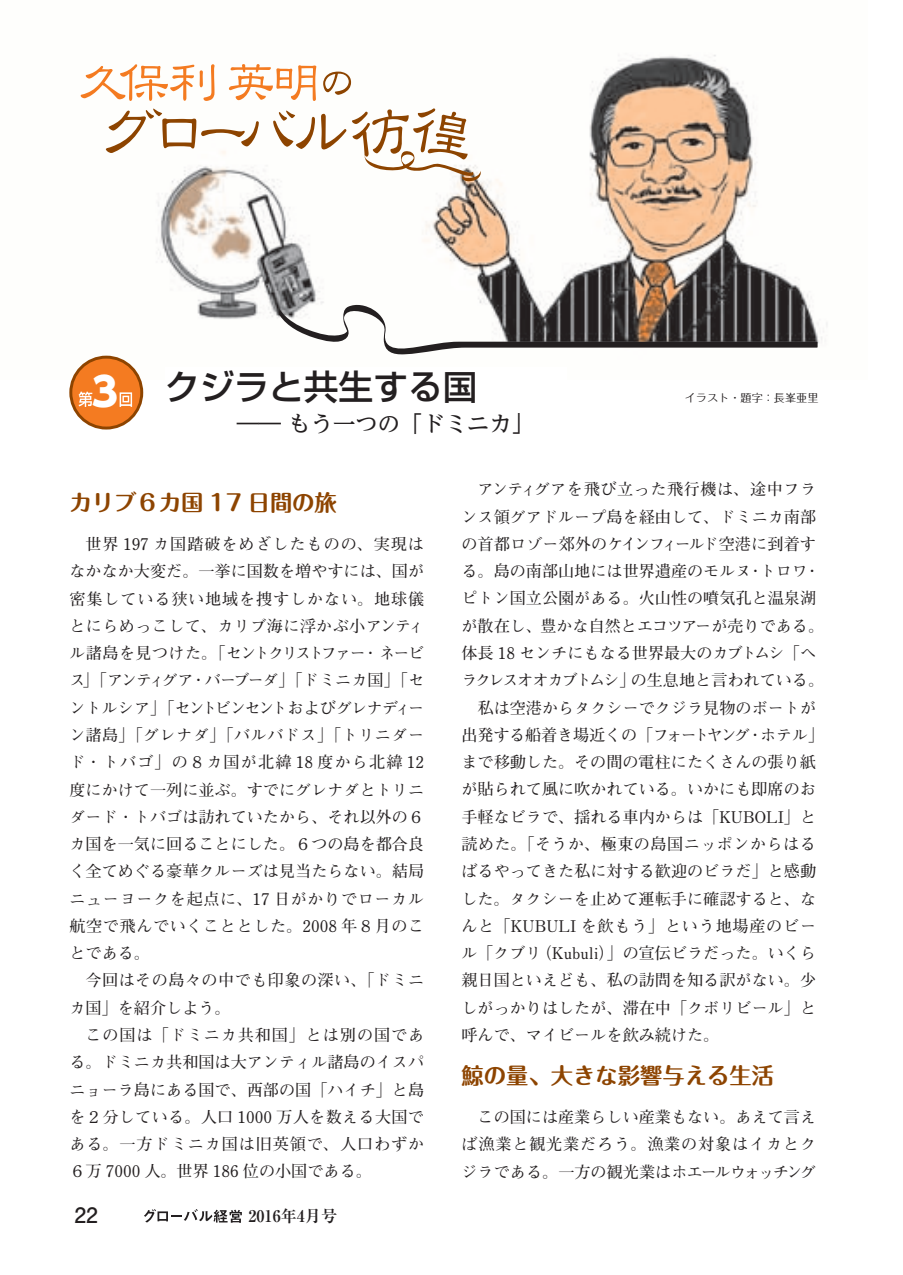
<style>
.page{position:relative;width:903px;height:1275px;background:#fff}
.page>*{position:absolute;margin:0;border:0;box-sizing:border-box;transform-origin:0 0}
.t1{font:800 39.73px "UD Shin Go Pro";color:#fff}
.t2{font:500 34.65px "Shin Go Pro";color:#231f20}
.t3{font:700 22.4px "Maru Fo Pro";color:#8d4400}
.t4{font:500 22.4px "UD Reimin Pro";color:#231f20}
.t5{font:700 21px "Futo Go B101 Pro";color:#231f20}
.t6{font:700 16.1px/27.3px "Futo Min A101 Pro";color:#231f20;text-align:justify}
.t7{font:700 16.1px/27.3px "Futo Min A101 Pro";letter-spacing:.03em;color:#231f20}
.t8{font:700 16.1px "Futo Min A101 Pro";letter-spacing:-.025em;color:#231f20}
.t9{font:700 16.1px "Futo Min A101 Pro";letter-spacing:.045em;color:#231f20}
.t10{font:700 16.1px "Futo Min A101 Pro";letter-spacing:.035em;color:#231f20}
.t11{font:700 16.1px "Ryumin Pro";color:#231f20}
.t12{font:11.2px "Maru Fo Pro";color:#231f20}
</style>
<div class="page">
<svg style="left:144px;top:1209px;width:98px;height:14px"></svg>
<img style="left:71px;top:55px;width:757px;height:325px">
<svg style="left:81px;top:64px;width:133px;height:37px"></svg>
<svg style="left:323px;top:72px;width:28px;height:23px"></svg>
<svg style="left:229px;top:64px;width:87px;height:37px"></svg>
<svg style="left:106px;top:109px;width:240px;height:44px"></svg>
<svg style="left:279px;top:300px;width:539px;height:55px"></svg>
<svg style="left:352px;top:108px;width:129px;height:74px"></svg>
<div style="left:71px;top:357px;width:71px;height:71px;background:#f47b21;border-radius:50%"></div>
<div style="left:69px;top:356px;width:74px;height:74px;border:3px solid #8d4400;border-radius:50%"></div>
<svg style="left:79px;top:392px;width:13px;height:15px"></svg>
<svg style="left:120px;top:392px;width:12px;height:15px"></svg>
<div style="left:165px;top:367px;width:402px;height:70px;background:#fff"></div>
<h1 class="t1" style="left:92px;top:359px;width:28px">3</h1>
<h2 class="t2" style="left:165px;top:358px;width:314px">クジラと共生する国</h2>
<h3 class="t4" style="left:237px;top:405px;width:299px">―― もう一つの「ドミニカ」</h3>
<p class="t12" style="left:685px;top:389px;width:135px">イラスト・題字：長峯亜里</p>
<h3 class="t3" style="left:69px;top:485px;width:269px">カリブ６カ国 17 日間の旅</h3>
<p class="t6" style="left:69px;top:528px;width:356px;text-indent:16px">世界 197 カ国踏破をめざしたものの、実現はなかなか大変だ。一挙に国数を増やすには、国が密集している狭い地域を捜すしかない。地球儀とにらめっこして、カリブ海に浮かぶ小アンティル諸島を見つけた。「セントクリストファー・ネービス」「アンティグア・バーブーダ」「ドミニカ国」「セントルシア」「セントビンセントおよびグレナディーン諸島」「グレナダ」「バルバドス」「トリニダード・トバゴ」の８カ国が北緯 18 度から北緯 12度にかけて一列に並ぶ。すでにグレナダとトリニダード・トバゴは訪れていたから、それ以外の６カ国を一気に回ることにした。６つの島を都合良く全てめぐる豪華クルーズは見当たらない。結局ニューヨークを起点に、17 日がかりでローカル航空で飛んでいくこととした。2008 年８月のことである。</p>
<p class="t7" style="left:69px;top:965px;width:356px;text-indent:16px">今回はその島々の中でも印象の深い、「ドミニカ国」を紹介しよう。</p>
<p class="t6" style="left:69px;top:1019px;width:356px;text-indent:16px">この国は「ドミニカ共和国」とは別の国である。ドミニカ共和国は大アンティル諸島のイスパニョーラ島にある国で、西部の国「ハイチ」と島を２分している。人口 1000 万人を数える大国である。一方ドミニカ国は旧英領で、人口わずか６万 7000 人。世界 186 位の小国である。</p>
<h3 class="t5" style="left:74px;top:1198px;width:25px">22</h3>
<p class="t11" style="left:248px;top:1203px;width:90px">2016年4月号</p>
<p class="t10" style="left:477px;top:477px;width:340px">アンティグアを飛び立った飛行機は、途中フラ</p>
<p class="t6" style="left:461px;top:501px;width:356px">ンス領グアドループ島を経由して、ドミニカ南部</p>
<p class="t6" style="left:461px;top:528px;width:356px">の首都ロゾー郊外のケインフィールド空港に到着す</p>
<p class="t6" style="left:461px;top:555px;width:360px">る。島の南部山地には世界遺産のモルヌ・トロワ・</p>
<p class="t6" style="left:461px;top:583px;width:356px">ピトン国立公園がある。火山性の噴気孔と温泉湖</p>
<p class="t6" style="left:461px;top:610px;width:364px">が散在し、豊かな自然とエコツアーが売りである。</p>
<p class="t6" style="left:461px;top:637px;width:356px">体長 18 センチにもなる世界最大のカブトムシ「ヘ</p>
<p class="t8" style="left:461px;top:668px;width:364px">ラクレスオオカブトムシ」の生息地と言われている。</p>
<p class="t6" style="left:477px;top:692px;width:340px">私は空港からタクシーでクジラ見物のボートが</p>
<p class="t6" style="left:461px;top:719px;width:364px">出発する船着き場近くの「フォートヤング・ホテル」</p>
<p class="t6" style="left:461px;top:746px;width:356px">まで移動した。その間の電柱にたくさんの張り紙</p>
<p class="t6" style="left:461px;top:774px;width:356px">が貼られて風に吹かれている。いかにも即席のお</p>
<p class="t6" style="left:461px;top:801px;width:356px">手軽なビラで、揺れる車内からは「KUBOLI」と</p>
<p class="t7" style="left:461px;top:828px;width:356px">読めた。「そうか、極東の島国ニッポンからはる</p>
<p class="t6" style="left:461px;top:855px;width:356px">ばるやってきた私に対する歓迎のビラだ」と感動</p>
<p class="t6" style="left:461px;top:883px;width:356px">した。タクシーを止めて運転手に確認すると、な</p>
<p class="t9" style="left:461px;top:913px;width:356px">んと「KUBULI を飲もう」という地場産のビー</p>
<p class="t6" style="left:461px;top:937px;width:356px">ル「クブリ（Kubuli）」の宣伝ビラだった。いくら</p>
<p class="t6" style="left:461px;top:965px;width:356px">親日国といえども、私の訪問を知る訳がない。少</p>
<p class="t6" style="left:461px;top:992px;width:356px">しがっかりはしたが、滞在中「クボリビール」と</p>
<p class="t6" style="left:461px;top:1019px;width:259px">呼んで、マイビールを飲み続けた。</p>
<h3 class="t3" style="left:461px;top:1058px;width:314px">鯨の量、大きな影響与える生活</h3>
<p class="t6" style="left:461px;top:1101px;width:356px;text-indent:16px">この国には産業らしい産業もない。あえて言えば漁業と観光業だろう。漁業の対象はイカとクジラである。一方の観光業はホエールウォッチング</p>
</div>
